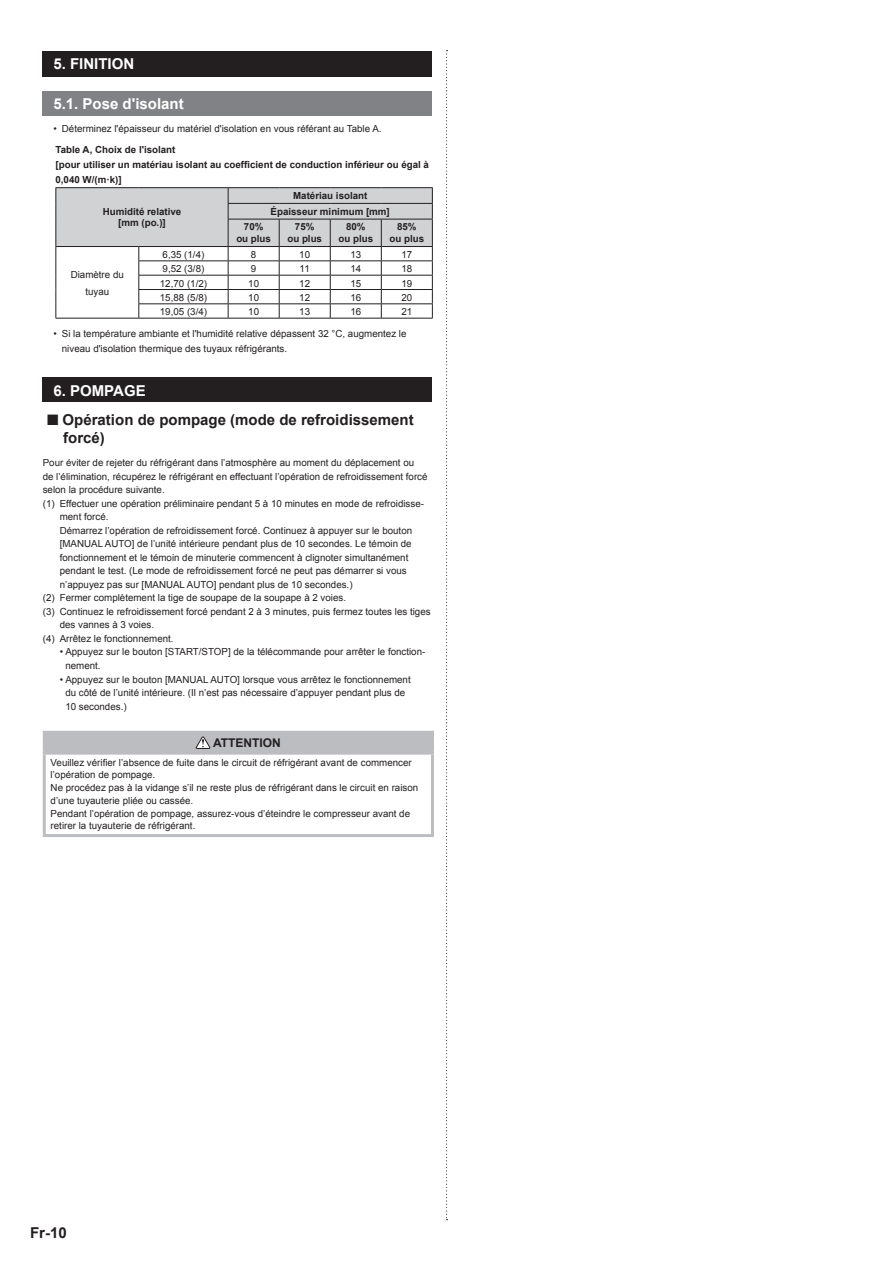
<style>
.page{position:relative;width:895px;height:1264px;background:#fff}
.page>*{position:absolute;margin:0;border:0;box-sizing:border-box;transform-origin:0 0}
.t1{font:700 15px/18px "Arial";color:#231f20}
.t2{font:700 15px "Arial";color:#fff}
.t3{font:700 12px "Arial";color:#231f20}
.t4{font:9.75px/12.6px "Arial";color:#231f20}
.t5{font:700 9.75px/11.7px "Arial";color:#231f20;text-align:center}
</style>
<div class="page">
<svg style="left:446px;top:50px;width:1px;height:1169px"></svg>
<div style="left:43px;top:51px;width:389px;height:25px;background:#231f20"></div>
<div style="left:43px;top:91px;width:389px;height:25px;background:#808285"></div>
<hr style="left:55px;top:187px;width:84px;height:1px;background:#231f20">
<hr style="left:139px;top:187px;width:89px;height:1px;background:#231f20">
<hr style="left:228px;top:187px;width:51px;height:1px;background:#231f20">
<hr style="left:279px;top:187px;width:51px;height:1px;background:#231f20">
<hr style="left:330px;top:187px;width:51px;height:1px;background:#231f20">
<hr style="left:381px;top:187px;width:51px;height:1px;background:#231f20">
<svg style="left:55px;top:188px;width:378px;height:130px"></svg>
<hr style="left:55px;top:318px;width:84px;height:1px;background:#231f20">
<hr style="left:139px;top:318px;width:89px;height:1px;background:#231f20">
<hr style="left:228px;top:318px;width:51px;height:1px;background:#231f20">
<hr style="left:279px;top:318px;width:51px;height:1px;background:#231f20">
<hr style="left:330px;top:318px;width:51px;height:1px;background:#231f20">
<hr style="left:381px;top:318px;width:51px;height:1px;background:#231f20">
<div style="left:43px;top:377px;width:389px;height:25px;background:#231f20"></div>
<div style="left:44px;top:732px;width:388px;height:21px;background:#bcbdc0"></div>
<hr style="left:43px;top:751px;width:391px;height:3px;background:#bcbdc0">
<hr style="left:43px;top:754px;width:3px;height:80px;background:#bcbdc0">
<hr style="left:431px;top:754px;width:3px;height:80px;background:#bcbdc0">
<hr style="left:43px;top:834px;width:391px;height:3px;background:#bcbdc0">
<hr style="left:43px;top:730px;width:391px;height:3px;background:#bcbdc0">
<hr style="left:43px;top:733px;width:3px;height:18px;background:#bcbdc0">
<hr style="left:431px;top:733px;width:3px;height:18px;background:#bcbdc0">
<svg style="left:196px;top:736px;width:14px;height:12px"></svg>
<h1 class="t2" style="left:53px;top:54px;width:82px">5. FINITION</h1>
<h1 class="t2" style="left:53px;top:93px;width:132px">5.1. Pose d'isolant</h1>
<p class="t4" style="left:53px;top:123px;width:330px">• Déterminez l'épaisseur du matériel d'isolation en vous référant au Table A.</p>
<p class="t5" style="left:55px;top:143px;width:375px;line-height:15px;text-align:left">Table A, Choix de l'isolant<br>[pour utiliser un matériau isolant au coefficient de conduction inférieur ou égal à<br>0,040 W/(m·k)]</p>
<p class="t5" style="left:103px;top:206px;width:80px">Humidité relative [mm (po.)]</p>
<p class="t5" style="left:270px;top:188px;width:121px;line-height:15.8px">Matériau isolant<br>Épaisseur minimum [mm]</p>
<p class="t5" style="left:236px;top:221px;width:36px">70%<br>ou plus</p>
<p class="t5" style="left:287px;top:221px;width:36px">75%<br>ou plus</p>
<p class="t5" style="left:338px;top:221px;width:36px">80%<br>ou plus</p>
<p class="t5" style="left:389px;top:221px;width:36px">85%<br>ou plus</p>
<p class="t4" style="left:162px;top:248px;width:43px">6,35 (1/4)</p>
<p class="t4" style="left:251px;top:248px;width:7px">8</p>
<p class="t4" style="left:299px;top:248px;width:12px">10</p>
<p class="t4" style="left:350px;top:248px;width:12px">13</p>
<p class="t4" style="left:401px;top:248px;width:12px">17</p>
<p class="t4" style="left:162px;top:262px;width:43px">9,52 (3/8)</p>
<p class="t4" style="left:251px;top:262px;width:7px">9</p>
<p class="t4" style="left:299px;top:262px;width:12px">11</p>
<p class="t4" style="left:350px;top:262px;width:12px">14</p>
<p class="t4" style="left:401px;top:262px;width:12px">18</p>
<p class="t4" style="left:160px;top:277px;width:49px">12,70 (1/2)</p>
<p class="t4" style="left:248px;top:277px;width:12px">10</p>
<p class="t4" style="left:299px;top:277px;width:12px">12</p>
<p class="t4" style="left:350px;top:277px;width:12px">15</p>
<p class="t4" style="left:401px;top:277px;width:12px">19</p>
<p class="t4" style="left:160px;top:291px;width:49px">15,88 (5/8)</p>
<p class="t4" style="left:248px;top:291px;width:12px">10</p>
<p class="t4" style="left:299px;top:291px;width:12px">12</p>
<p class="t4" style="left:350px;top:291px;width:12px">16</p>
<p class="t4" style="left:401px;top:291px;width:12px">20</p>
<p class="t4" style="left:160px;top:305px;width:49px">19,05 (3/4)</p>
<p class="t4" style="left:248px;top:305px;width:12px">10</p>
<p class="t4" style="left:299px;top:305px;width:12px">13</p>
<p class="t4" style="left:350px;top:305px;width:12px">16</p>
<p class="t4" style="left:401px;top:305px;width:12px">21</p>
<p class="t4" style="left:62px;top:326px;width:346px;line-height:14.7px;text-indent:-9px">• Si la température ambiante et l'humidité relative dépassent 32 °C, augmentez le niveau d'isolation thermique des tuyaux réfrigérants.</p>
<h1 class="t2" style="left:53px;top:380px;width:94px">6. POMPAGE</h1>
<h1 class="t1" style="left:63px;top:411px;width:352px;text-indent:-16px">■ Opération de pompage (mode de refroidissement forcé)</h1>
<p class="t4" style="left:43px;top:456px;width:373px">Pour éviter de rejeter du réfrigérant dans l’atmosphère au moment du déplacement ou</p>
<p class="t4" style="left:43px;top:470px;width:386px">de l’élimination, récupérez le réfrigérant en effectuant l’opération de refroidissement forcé</p>
<p class="t4" style="left:43px;top:483px;width:123px">selon la procédure suivante.</p>
<p class="t4" style="left:43px;top:497px;width:383px">(1) Effectuer une opération préliminaire pendant 5 à 10 minutes en mode de refroidisse-</p>
<p class="t4" style="left:60px;top:510px;width:50px">ment forcé.</p>
<p class="t4" style="left:60px;top:524px;width:354px">Démarrez l’opération de refroidissement forcé. Continuez à appuyer sur le bouton</p>
<p class="t4" style="left:60px;top:537px;width:353px">[MANUAL AUTO] de l’unité intérieure pendant plus de 10 secondes. Le témoin de</p>
<p class="t4" style="left:60px;top:551px;width:350px">fonctionnement et le témoin de minuterie commencent à clignoter simultanément</p>
<p class="t4" style="left:60px;top:564px;width:348px">pendant le test. (Le mode de refroidissement forcé ne peut pas démarrer si vous</p>
<p class="t4" style="left:60px;top:578px;width:294px">n’appuyez pas sur [MANUAL AUTO] pendant plus de 10 secondes.)</p>
<p class="t4" style="left:43px;top:591px;width:305px">(2) Fermer complètement la tige de soupape de la soupape à 2 voies.</p>
<p class="t4" style="left:43px;top:605px;width:389px">(3) Continuez le refroidissement forcé pendant 2 à 3 minutes, puis fermez toutes les tiges</p>
<p class="t4" style="left:60px;top:618px;width:96px">des vannes à 3 voies.</p>
<p class="t4" style="left:43px;top:632px;width:132px">(4) Arrêtez le fonctionnement.</p>
<p class="t4" style="left:65px;top:645px;width:361px;line-height:13.5px;text-indent:-6px">• Appuyez sur le bouton [START/STOP] de la télécommande pour arrêter le fonction&shy;nement.</p>
<p class="t4" style="left:65px;top:672px;width:347px;line-height:13.5px;text-indent:-6px">• Appuyez sur le bouton [MANUAL AUTO] lorsque vous arrêtez le fonctionnement du côté de l’unité intérieure. (Il n’est pas nécessaire d’appuyer pendant plus de<br>10 secondes.)</p>
<p class="t3" style="left:213px;top:734px;width:69px">ATTENTION</p>
<p class="t4" style="left:51px;top:756px;width:369px">Veuillez vérifier l’absence de fuite dans le circuit de réfrigérant avant de commencer l’opération de pompage.<br>Ne procédez pas à la vidange s’il ne reste plus de réfrigérant dans le circuit en raison d’une tuyauterie pliée ou cassée.<br>Pendant l’opération de pompage, assurez-vous d’éteindre le compresseur avant de retirer la tuyauterie de réfrigérant.</p>
<p class="t4" style="left:71px;top:266px;width:55px;line-height:17.1px;text-align:center">Diamètre du tuyau</p>
<h1 class="t1" style="left:30px;top:1223px;width:38px">Fr-10</h1>
</div>
